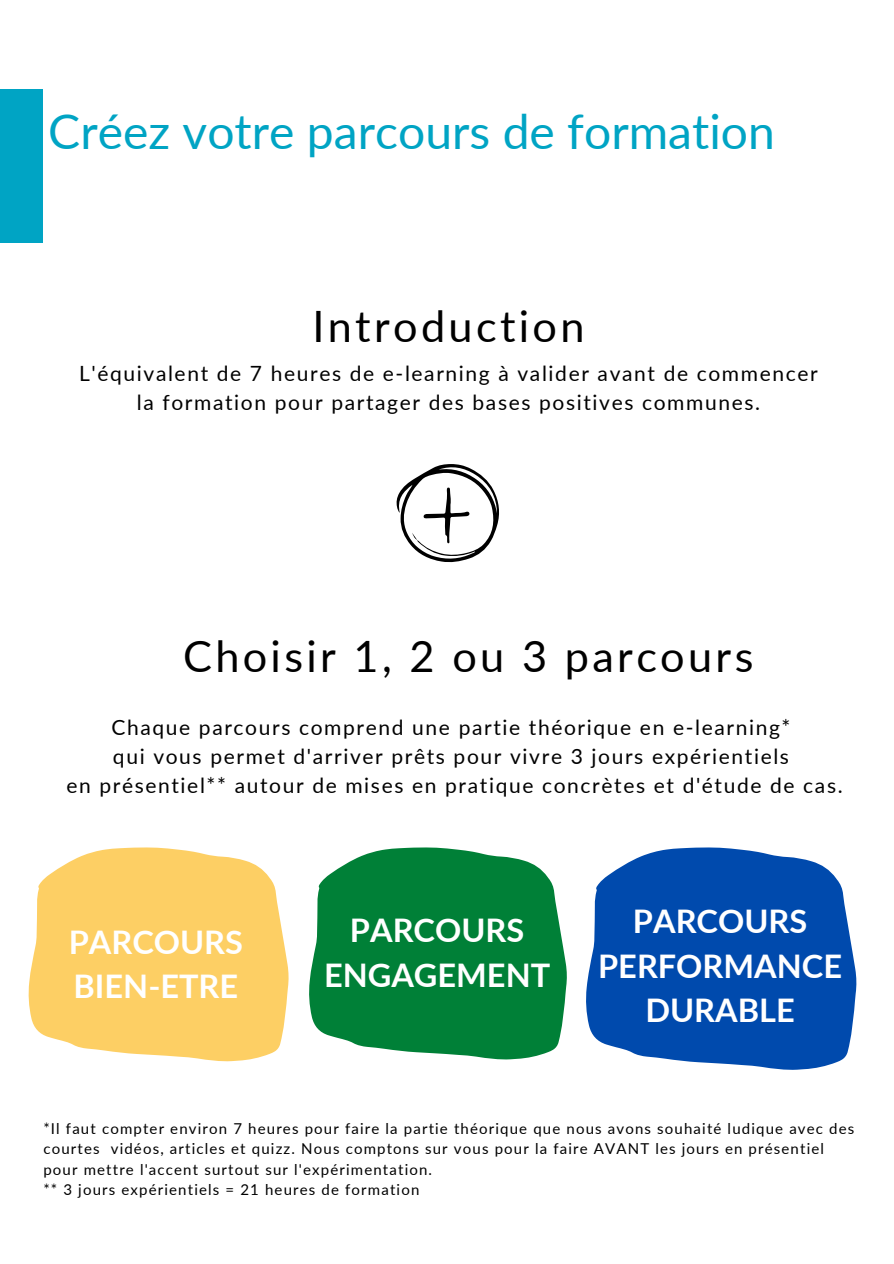
<style>
.page{position:relative;width:894px;height:1264px;background:#fff}
.page>*{position:absolute;margin:0;border:0;box-sizing:border-box;transform-origin:0 0}
.t1{font:48px "Lato";color:#00a4c4}
.t2{font:43.2px "Lato";letter-spacing:.075em;color:#000}
.t3{font:700 32.55px/44.7px "Lato";color:#fff;text-align:center}
.t4{font:21px/29.2px "Lato";letter-spacing:.075em;color:#000;text-align:center}
.t5{font:15px/20.2px "Lato";letter-spacing:.075em;color:#000}
</style>
<div class="page">
<div style="left:0;top:89px;width:43px;height:154px;background:#00a4c4"></div>
<svg style="left:28px;top:847px;width:261px;height:214px;fill:#fdcf64"></svg>
<svg style="left:586px;top:847px;width:270px;height:223px;fill:#004aad"></svg>
<svg style="left:309px;top:847px;width:258px;height:212px;fill:#008037"></svg>
<svg style="left:396px;top:464px;width:103px;height:99px"></svg>
<h2 class="t1" style="left:48px;top:101px;width:728px">Créez votre parcours de formation</h2>
<p class="t2" style="left:312px;top:299px;width:273px">Introduction</p>
<h3 class="t4" style="left:79px;top:358px;width:740px">L'équivalent de 7 heures de e-learning à valider avant de commencer la formation pour partager des bases positives communes.</h3>
<h1 class="t2" style="left:183px;top:629px;width:571px">Choisir 1, 2 ou 3 parcours</h1>
<p class="t4" style="left:66px;top:712px;width:777px">Chaque parcours comprend une partie théorique en e-learning*<br>qui vous permet d'arriver prêts pour vivre 3 jours expérientiels<br>en présentiel** autour de mises en pratique concrètes et d'étude de cas.</p>
<h1 class="t3" style="left:69px;top:918px;width:176px;text-align:left">PARCOURS<br>BIEN-ETRE</h1>
<h3 class="t3" style="left:324px;top:907px;width:228px">PARCOURS<br>ENGAGEMENT</h3>
<h1 class="t3" style="left:598px;top:897px;width:245px">PARCOURS<br>PERFORMANCE<br>DURABLE</h1>
<h2 class="t5" style="left:43px;top:1118px;width:812px">*Il faut compter environ 7 heures pour faire la partie théorique que nous avons souhaité ludique avec des courtes vidéos, articles et quizz. Nous comptons sur vous pour la faire AVANT les jours en présentiel pour mettre l'accent surtout sur l'expérimentation.</h2>
<p class="t5" style="left:43px;top:1178px;width:377px">** 3 jours expérientiels = 21 heures de formation</p>
</div>
